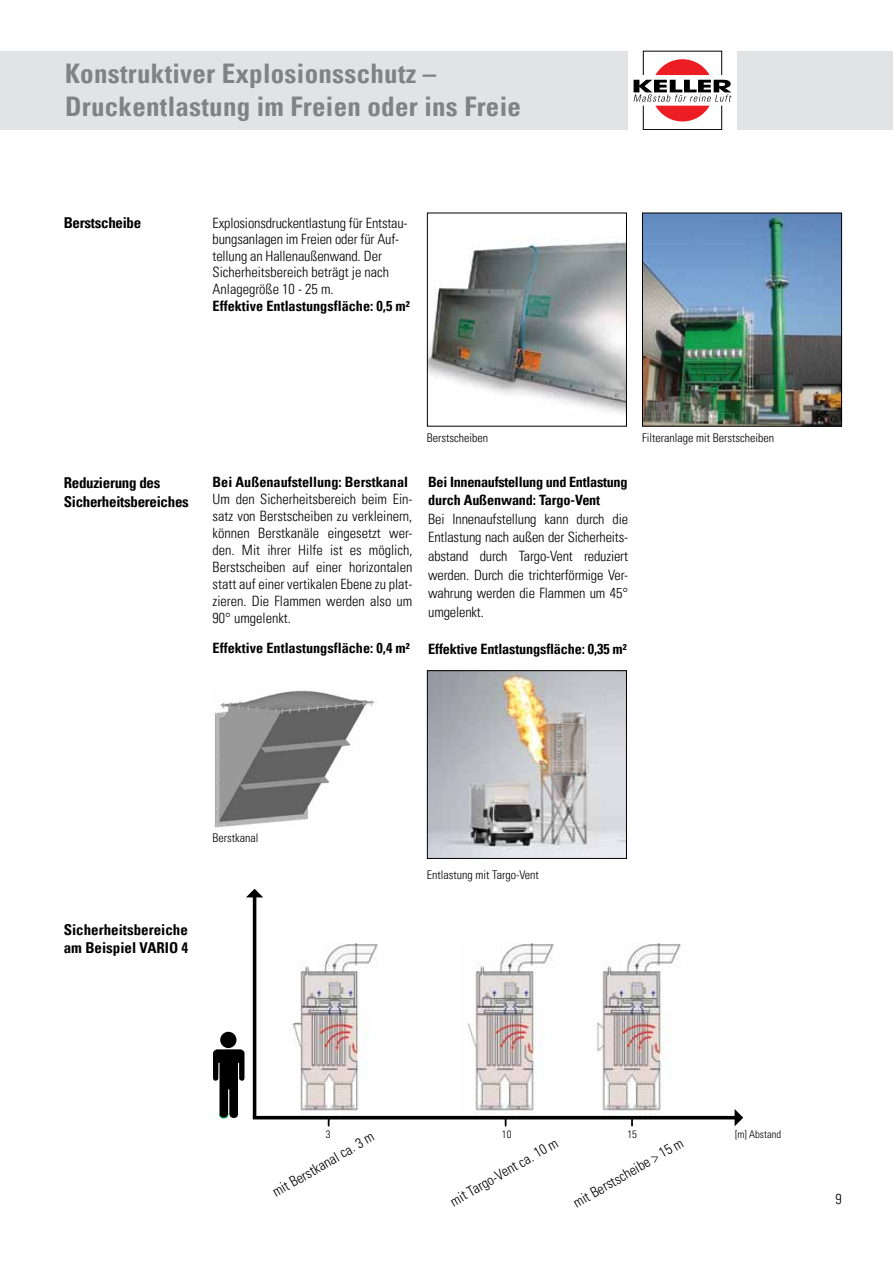
<style>
.page{position:relative;width:893px;height:1263px;background:#fff}
.page>*{position:absolute;margin:0;border:0;box-sizing:border-box;transform-origin:0 0}
.t1{font:700 condensed 27px/32.4px "Univers LT Pro";letter-spacing:.01em;color:#808285}
.t2{font:700 condensed 15px/18.6px "Univers LT Pro";letter-spacing:-.02em;color:#000}
.t3{font:700 condensed 15px/18.6px "Univers LT Pro";color:#000}
.t4{font:300 condensed 14.25px/17.1px "Univers LT Pro";letter-spacing:-.01em;color:#000;text-align:justify}
.t5{font:700 condensed 14.25px "Univers LT Pro";color:#000}
.t6{font:700 condensed 14.25px/18.6px "Univers LT Pro";letter-spacing:-.02em;color:#000}
.t7{font:300 condensed 14.25px "Univers LT Std";color:#000}
.t8{font:300 condensed 12px "Univers LT Pro";color:#000}
.t9{font:300 condensed 10.65px "Univers LT Std";color:#000}
</style>
<div class="page">
<div style="left:0;top:51px;width:893px;height:79px;background:#e2e3e4"></div>
<div style="left:628px;top:35px;width:109px;height:111px;background:#fff"></div>
<div style="left:643px;top:105px;width:79px;height:25px;border:1px solid #000"></div>
<svg style="left:633px;top:59px;width:98px;height:62px"></svg>
<img style="left:429px;top:238px;width:196px;height:176px">
<div style="left:427px;top:213px;width:200px;height:213px;border:1px solid #000"></div>
<img style="left:644px;top:215px;width:196px;height:209px">
<div style="left:642px;top:213px;width:200px;height:213px;border:1px solid #000"></div>
<img style="left:214px;top:690px;width:161px;height:138px">
<hr style="left:253px;top:1116px;width:483px;height:3px;background:#000">
<svg style="left:735px;top:1109px;width:8px;height:17px"></svg>
<hr style="left:253px;top:896px;width:3px;height:222px;background:#000">
<svg style="left:246px;top:889px;width:17px;height:8px"></svg>
<div style="left:220px;top:1032px;width:16px;height:16px;background:#000;border-radius:50%"></div>
<svg style="left:213px;top:1049px;width:31px;height:69px"></svg>
<svg style="left:631px;top:1119px;width:2px;height:7px"></svg>
<svg style="left:328px;top:1119px;width:2px;height:7px"></svg>
<img style="left:596px;top:943px;width:85px;height:168px">
<img style="left:467px;top:943px;width:87px;height:168px">
<img style="left:292px;top:943px;width:86px;height:171px">
<img style="left:429px;top:672px;width:196px;height:185px">
<div style="left:427px;top:670px;width:200px;height:189px;border:1px solid #000"></div>
<h1 class="t1" style="left:65px;top:57px;width:457px">Konstruktiver Explosionsschutz –<br>Druckentlastung im Freien oder ins Freie</h1>
<p class="t2" style="left:64px;top:213px;width:79px">Berstscheibe</p>
<p class="t4" style="left:213px;top:214px;width:195px;line-height:16.5px;text-align:left">Explosionsdruckentlastung für Entstau&shy;bungsanlagen im Freien oder für Auf&shy;tellung an Hallenaußenwand. Der Sicherheitsbereich beträgt je nach Anlagegröße 10 - 25 m.</p>
<p class="t5" style="left:213px;top:298px;width:199px">Effektive Entlastungsfläche: 0,5 m²</p>
<p class="t2" style="left:64px;top:473px;width:127px">Reduzierung des<br>Sicherheitsbereiches</p>
<p class="t5" style="left:213px;top:473px;width:197px">Bei Außenaufstellung: Berstkanal</p>
<p class="t4" style="left:213px;top:489px;width:201px">Um den Sicherheitsbereich beim Ein&shy;satz von Berstscheiben zu verkleinern, können Berstkanäle eingesetzt wer&shy;den. Mit ihrer Hilfe ist es möglich, Berstscheiben auf einer horizontalen statt auf einer vertikalen Ebene zu plat&shy;zieren. Die Flammen werden also um 90° umgelenkt.</p>
<p class="t5" style="left:213px;top:639px;width:199px">Effektive Entlastungsfläche: 0,4 m²</p>
<p class="t8" style="left:427px;top:429px;width:63px">Berstscheiben</p>
<p class="t8" style="left:642px;top:429px;width:133px">Filteranlage mit Berstscheiben</p>
<p class="t6" style="left:428px;top:472px;width:201px">Bei Innenaufstellung und Entlastung durch Außenwand: Targo-Vent</p>
<p class="t4" style="left:428px;top:509px;width:201px;line-height:18.6px">Bei Innenaufstellung kann durch die Entlastung nach außen der Sicherheits&shy;abstand durch Targo-Vent reduziert werden. Durch die trichterförmige Ver&shy;wahrung werden die Flammen um 45° umgelenkt.</p>
<p class="t5" style="left:428px;top:640px;width:200px">Effektive Entlastungsfläche: 0,35 m²</p>
<p class="t8" style="left:213px;top:829px;width:47px">Berstkanal</p>
<p class="t3" style="left:64px;top:920px;width:126px">Sicherheitsbereiche am Beispiel VARIO 4</p>
<p class="t8" style="left:427px;top:866px;width:113px">Entlastung mit Targo-Vent</p>
<p class="t9" style="left:326px;top:1128px;width:6px">3</p>
<p class="t9" style="left:502px;top:1128px;width:11px">10</p>
<p class="t9" style="left:627px;top:1128px;width:11px">15</p>
<p class="t9" style="left:735px;top:1128px;width:48px">[m] Abstand</p>
<p class="t7" style="left:269px;top:1185px;width:116px;rotate:-30deg">mit Berstkanal ca. 3 m</p>
<p class="t7" style="left:447px;top:1195px;width:124px;rotate:-30deg">mit Targo-Vent ca. 10 m</p>
<p class="t7" style="left:570px;top:1196px;width:126px;rotate:-30deg">mit Berstscheibe &gt; 15 m</p>
<p class="t4" style="left:836px;top:1190px;width:8px">9</p>
</div>
